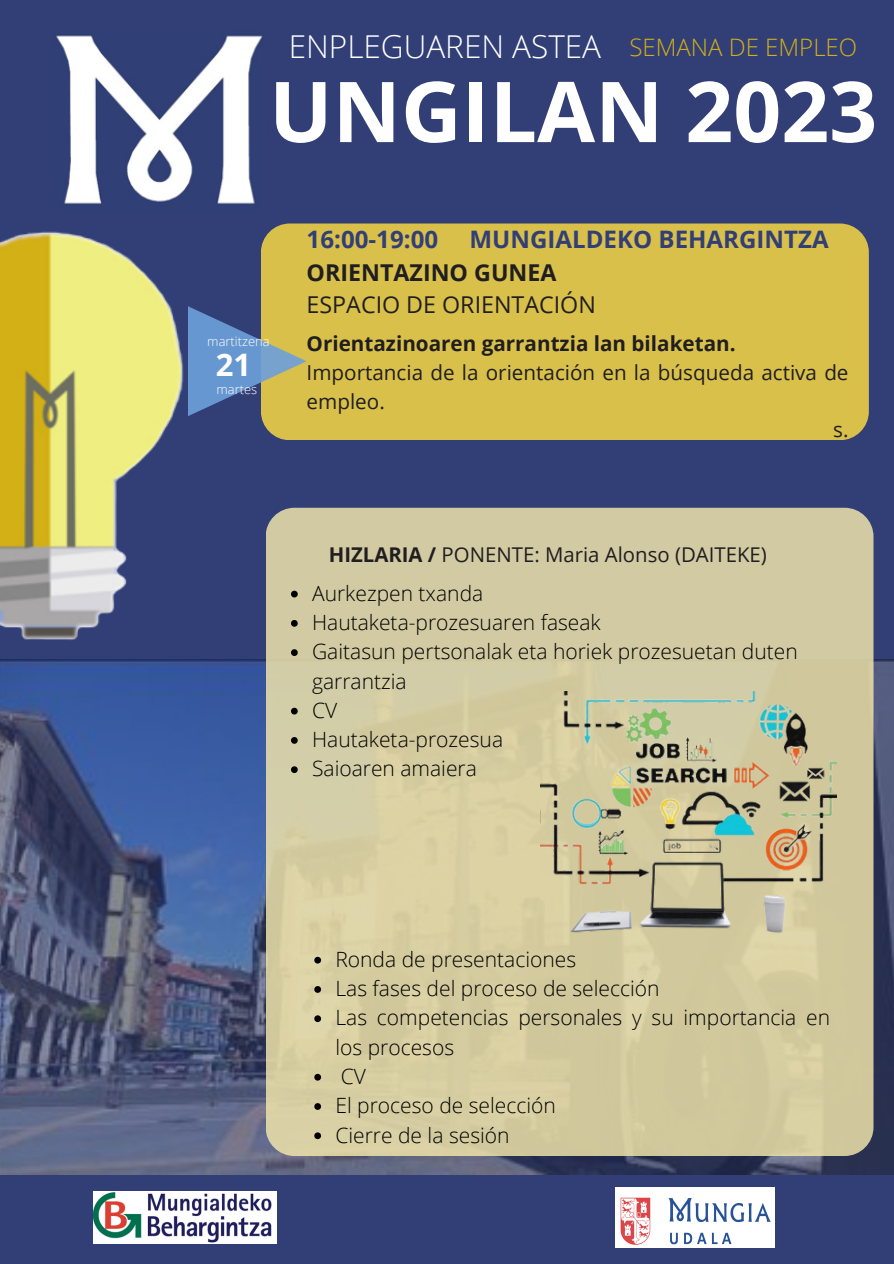
<style>
.page{position:relative;width:894px;height:1264px;background:#fff}
.page>*{position:absolute;margin:0;border:0;box-sizing:border-box;transform-origin:0 0}
.t1{font:700 84px "Open Sans";color:#fff}
.t2{font:300 31.5px "Open Sans";color:#fff}
.t3{font:700 31.05px "Open Sans";color:#fff}
.t4{font:700 24.15px "Open Sans";color:#323f76}
.t5{font:300 24px "Open Sans";color:#d2b01a}
.t6{font:23.25px "Open Sans";color:#201e20}
.t7{font:700 23.25px "Open Sans";color:#201e20}
.t8{font:300 21px/29.2px "Open Sans";color:#000}
.t9{font:20.7px/28.7px "Open Sans";color:#201e20}
.t10{font:700 20.7px "Open Sans";color:#201e20}
.t11{font:20.4px "Open Sans";color:#201e20}
.t12{font:300 12.9px "Open Sans";color:#fff}
.s1{font-weight:700}
</style>
<div class="page">
<div style="left:0;top:0;width:893px;height:1263px;background:#323f76"></div>
<img style="left:0;top:660px;width:893px;height:514px">
<img style="left:0;top:231px;width:197px;height:438px">
<div style="left:261px;top:223px;width:607px;height:217px;background:#d9c04b;border-radius:29px"></div>
<svg style="left:188px;top:306px;width:118px;height:110px"></svg>
<img style="left:93px;top:1191px;width:184px;height:52px">
<img style="left:615px;top:1187px;width:159px;height:60px">
<div style="left:265px;top:508px;width:608px;height:647px;background:#d2caa2;border-radius:29px"></div>
<img style="left:56px;top:35px;width:207px;height:169px">
<img style="left:540px;top:691px;width:296px;height:247px">
<svg style="left:291px;top:590px;width:6px;height:7px"></svg>
<svg style="left:291px;top:620px;width:6px;height:6px"></svg>
<svg style="left:291px;top:649px;width:6px;height:7px"></svg>
<svg style="left:291px;top:707px;width:6px;height:7px"></svg>
<svg style="left:291px;top:737px;width:6px;height:6px"></svg>
<svg style="left:291px;top:766px;width:6px;height:7px"></svg>
<svg style="left:314px;top:956px;width:7px;height:7px"></svg>
<svg style="left:314px;top:986px;width:7px;height:6px"></svg>
<svg style="left:314px;top:1015px;width:7px;height:7px"></svg>
<svg style="left:314px;top:1073px;width:7px;height:7px"></svg>
<svg style="left:314px;top:1103px;width:7px;height:6px"></svg>
<svg style="left:314px;top:1132px;width:7px;height:7px"></svg>
<p class="t2" style="left:289px;top:25px;width:314px">ENPLEGUAREN ASTEA</p>
<p class="t5" style="left:629px;top:30px;width:229px">SEMANA DE EMPLEO</p>
<p class="t1" style="left:269px;top:52px;width:609px">UNGILAN 2023</p>
<p class="t12" style="left:207px;top:332px;width:64px">martitzena</p>
<p class="t3" style="left:216px;top:343px;width:37px">21</p>
<p class="t12" style="left:216px;top:380px;width:42px">martes</p>
<p class="t4" style="left:306px;top:222px;width:133px">16:00-19:00</p>
<p class="t4" style="left:469px;top:222px;width:360px">MUNGIALDEKO BEHARGINTZA</p>
<p class="t7" style="left:306px;top:256px;width:251px">ORIENTAZINO GUNEA</p>
<p class="t6" style="left:306px;top:288px;width:291px">ESPACIO DE ORIENTACIÓN</p>
<p class="t10" style="left:306px;top:329px;width:430px">Orientazinoaren garrantzia lan bilaketan.</p>
<p class="t9" style="left:306px;top:357px;width:543px">Importancia de la orientación en la búsqueda activa de empleo.</p>
<p class="t9" style="left:833px;top:415px;width:17px">s.</p>
<p class="t11" style="left:328px;top:540px;width:439px"><span class="s1">HIZLARIA /</span> PONENTE: Maria Alonso (DAITEKE)</p>
<p class="t8" style="left:312px;top:578px;width:173px">Aurkezpen txanda</p>
<p class="t8" style="left:312px;top:607px;width:290px">Hautaketa-prozesuaren faseak</p>
<p class="t8" style="left:312px;top:636px;width:487px">Gaitasun pertsonalak eta horiek prozesuetan duten garrantzia</p>
<p class="t8" style="left:312px;top:695px;width:27px">CV</p>
<p class="t8" style="left:312px;top:724px;width:192px">Hautaketa-prozesua</p>
<p class="t8" style="left:312px;top:753px;width:166px">Saioaren amaiera</p>
<p class="t8" style="left:335px;top:944px;width:242px">Ronda de presentaciones</p>
<p class="t8" style="left:335px;top:973px;width:325px">Las fases del proceso de selección</p>
<p class="t8" style="left:335px;top:1002px;width:496px">Las competencias personales y su importancia en los procesos</p>
<p class="t8" style="left:341px;top:1061px;width:27px">CV</p>
<p class="t8" style="left:335px;top:1090px;width:222px">El proceso de selección</p>
<p class="t8" style="left:335px;top:1119px;width:176px">Cierre de la sesión</p>
</div>
